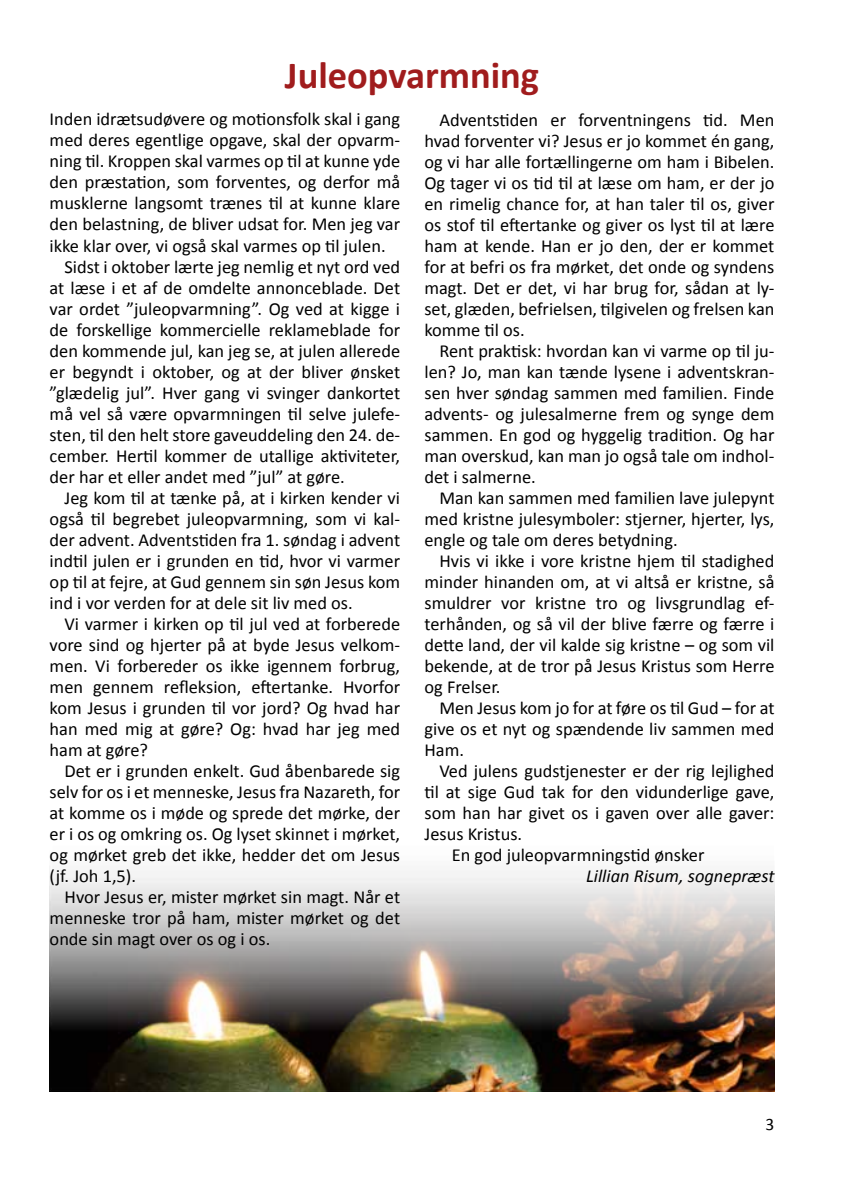
<style>
.page{position:relative;width:844px;height:1191px;background:#fff}
.page>*{position:absolute;margin:0;border:0;box-sizing:border-box;transform-origin:0 0}
.t1{font:700 38.5px "Calibri";color:#a01c1d}
.t2{font:18.38px/21px "Calibri";color:#000;text-align:justify}
.t3{font:italic 18.38px "Calibri";color:#000}
.t4{font:17.5px "Calibri";color:#000}
</style>
<div class="page">
<img style="left:50px;top:871px;width:724px;height:220px">
<h1 class="t1" style="left:285px;top:51px;width:256px">Juleopvarmning</h1>
<p class="t2" style="left:50px;top:109px;width:352px">Inden idrætsudøvere og motionsfolk skal i gang</p>
<p class="t2" style="left:50px;top:130px;width:352px">med deres egentlige opgave, skal der opvarm-</p>
<p class="t2" style="left:50px;top:151px;width:352px">ning til. Kroppen skal varmes op til at kunne yde</p>
<p class="t2" style="left:50px;top:172px;width:352px">den præstation, som forventes, og derfor må</p>
<p class="t2" style="left:50px;top:193px;width:352px">musklerne langsomt trænes til at kunne klare</p>
<p class="t2" style="left:50px;top:214px;width:352px">den belastning, de bliver udsat for. Men jeg var</p>
<p class="t2" style="left:50px;top:235px;width:337px">ikke klar over, vi også skal varmes op til julen.</p>
<p class="t2" style="left:64px;top:256px;width:337px">Sidst i oktober lærte jeg nemlig et nyt ord ved</p>
<p class="t2" style="left:50px;top:277px;width:352px">at læse i et af de omdelte annonceblade. Det</p>
<p class="t2" style="left:50px;top:298px;width:352px">var ordet ”juleopvarmning”. Og ved at kigge i</p>
<p class="t2" style="left:50px;top:319px;width:352px">de forskellige kommercielle reklameblade for</p>
<p class="t2" style="left:50px;top:340px;width:352px">den kommende jul, kan jeg se, at julen allerede</p>
<p class="t2" style="left:50px;top:361px;width:352px">er begyndt i oktober, og at der bliver ønsket</p>
<p class="t2" style="left:50px;top:382px;width:352px">”glædelig jul”. Hver gang vi svinger dankortet</p>
<p class="t2" style="left:50px;top:403px;width:352px">må vel så være opvarmningen til selve julefe-</p>
<p class="t2" style="left:50px;top:424px;width:352px">sten, til den helt store gaveuddeling den 24. de-</p>
<p class="t2" style="left:50px;top:445px;width:352px">cember. Hertil kommer de utallige aktiviteter,</p>
<p class="t2" style="left:50px;top:466px;width:296px">der har et eller andet med ”jul” at gøre.</p>
<p class="t2" style="left:64px;top:487px;width:337px">Jeg kom til at tænke på, at i kirken kender vi</p>
<p class="t2" style="left:50px;top:508px;width:352px">også til begrebet juleopvarmning, som vi kal-</p>
<p class="t2" style="left:50px;top:529px;width:352px">der advent. Adventstiden fra 1. søndag i advent</p>
<p class="t2" style="left:50px;top:550px;width:352px">indtil julen er i grunden en tid, hvor vi varmer</p>
<p class="t2" style="left:50px;top:571px;width:352px">op til at fejre, at Gud gennem sin søn Jesus kom</p>
<p class="t2" style="left:50px;top:592px;width:304px">ind i vor verden for at dele sit liv med os.</p>
<p class="t2" style="left:64px;top:613px;width:337px">Vi varmer i kirken op til jul ved at forberede</p>
<p class="t2" style="left:50px;top:634px;width:352px">vore sind og hjerter på at byde Jesus velkom-</p>
<p class="t2" style="left:50px;top:655px;width:352px">men. Vi forbereder os ikke igennem forbrug,</p>
<p class="t2" style="left:50px;top:676px;width:352px">men gennem refleksion, eftertanke. Hvorfor</p>
<p class="t2" style="left:50px;top:697px;width:352px">kom Jesus i grunden til vor jord? Og hvad har</p>
<p class="t2" style="left:50px;top:718px;width:352px">han med mig at gøre? Og: hvad har jeg med</p>
<p class="t2" style="left:50px;top:739px;width:100px">ham at gøre?</p>
<p class="t2" style="left:64px;top:760px;width:337px">Det er i grunden enkelt. Gud åbenbarede sig</p>
<p class="t2" style="left:50px;top:781px;width:352px">selv for os i et menneske, Jesus fra Nazareth, for</p>
<p class="t2" style="left:50px;top:802px;width:352px">at komme os i møde og sprede det mørke, der</p>
<p class="t2" style="left:50px;top:823px;width:352px">er i os og omkring os. Og lyset skinnet i mørket,</p>
<p class="t2" style="left:50px;top:844px;width:352px">og mørket greb det ikke, hedder det om Jesus</p>
<p class="t2" style="left:50px;top:865px;width:88px">(jf. Joh 1,5).</p>
<p class="t2" style="left:64px;top:886px;width:337px">Hvor Jesus er, mister mørket sin magt. Når et</p>
<p class="t2" style="left:50px;top:907px;width:352px">menneske tror på ham, mister mørket og det</p>
<p class="t2" style="left:50px;top:928px;width:222px">onde sin magt over os og i os.</p>
<p class="t2" style="left:424px;top:109px;width:351px;text-indent:15px">Adventstiden er forventningens tid. Men hvad forventer vi? Jesus er jo kommet én gang, og vi har alle fortællingerne om ham i Bibelen.<br>Og tager vi os tid til at læse om ham, er der jo en rimelig chance for, at han taler til os, giver os stof til eftertanke og giver os lyst til at lære ham at kende. Han er jo den, der er kommet for at befri os fra mørket, det onde og syndens magt. Det er det, vi har brug for, sådan at ly&shy;set, glæden, befrielsen, tilgivelen og frelsen kan komme til os.</p>
<p class="t2" style="left:424px;top:340px;width:351px;text-indent:15px">Rent praktisk: hvordan kan vi varme op til ju&shy;len? Jo, man kan tænde lysene i adventskran&shy;sen hver søndag sammen med familien. Finde advents- og julesalmerne frem og synge dem sammen. En god og hyggelig tradition. Og har man overskud, kan man jo også tale om indhol&shy;det i salmerne.</p>
<p class="t2" style="left:424px;top:487px;width:351px;text-indent:15px">Man kan sammen med familien lave julepynt med kristne julesymboler: stjerner, hjerter, lys, engle og tale om deres betydning.</p>
<p class="t2" style="left:424px;top:550px;width:351px;text-indent:15px">Hvis vi ikke i vore kristne hjem til stadighed minder hinanden om, at vi altså er kristne, så smuldrer vor kristne tro og livsgrundlag ef&shy;terhånden, og så vil der blive færre og færre i dette land, der vil kalde sig kristne – og som vil bekende, at de tror på Jesus Kristus som Herre og Frelser.</p>
<p class="t2" style="left:424px;top:697px;width:351px;text-indent:15px">Men Jesus kom jo for at føre os til Gud – for at give os et nyt og spændende liv sammen med Ham.</p>
<p class="t2" style="left:439px;top:760px;width:336px">Ved julens gudstjenester er der rig lejlighed</p>
<p class="t2" style="left:424px;top:781px;width:351px">til at sige Gud tak for den vidunderlige gave,</p>
<p class="t2" style="left:424px;top:802px;width:351px">som han har givet os i gaven over alle gaver:</p>
<p class="t2" style="left:424px;top:823px;width:99px">Jesus Kristus.</p>
<p class="t2" style="left:451px;top:844px;width:254px">En god juleopvarmningstid ønsker</p>
<p class="t3" style="left:586px;top:863px;width:190px">Lillian Risum, sognepræst</p>
<p class="t4" style="left:765px;top:1112px;width:10px">3</p>
</div>
